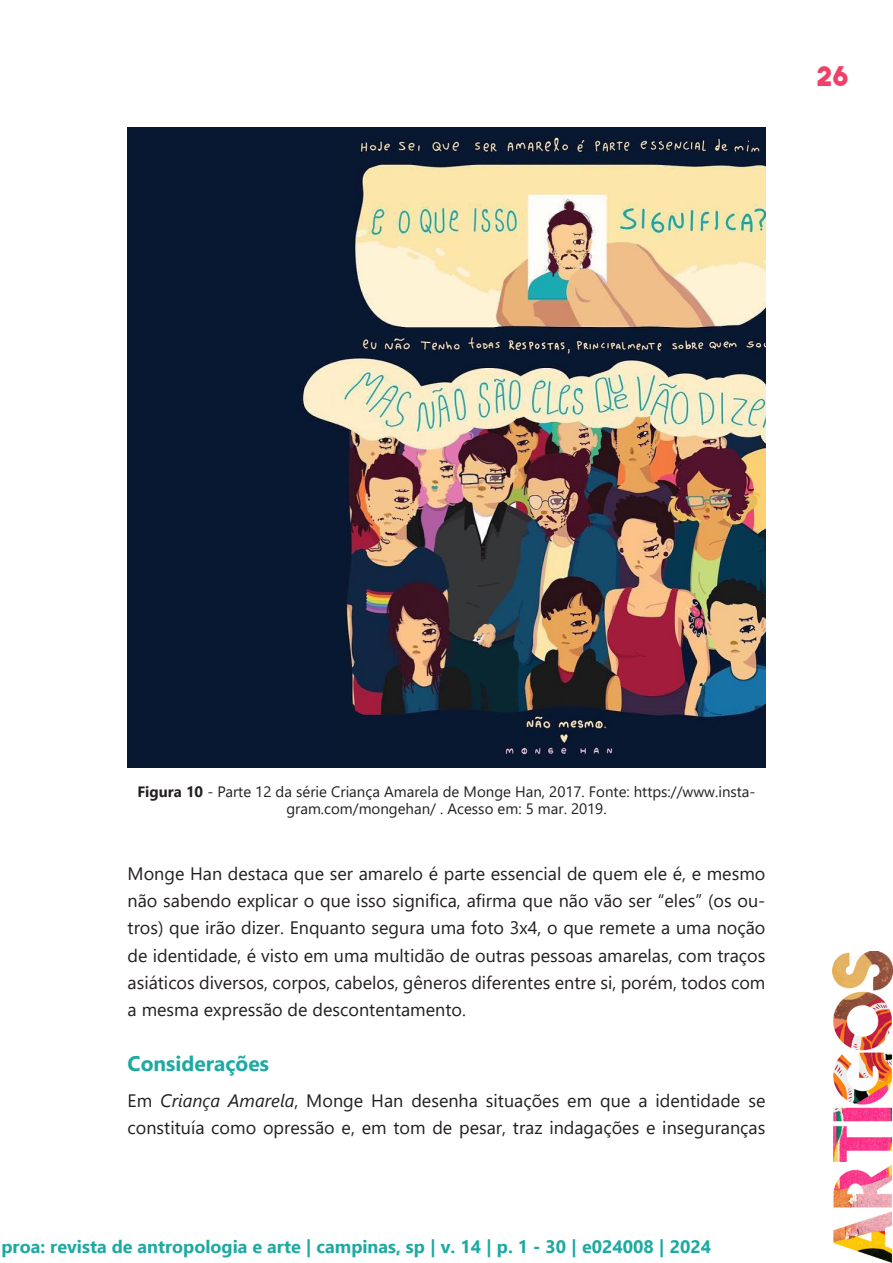
<style>
.page{position:relative;width:893px;height:1263px;background:#fff}
.page>*{position:absolute;margin:0;border:0;box-sizing:border-box;transform-origin:0 0}
.t1{font:700 27px "The Bold Font";color:#ef4068}
.t2{font:700 21px "Segoe UI";color:#1ea9a3}
.t3{font:18px/27px "Segoe UI";color:#231f20;text-align:justify}
.t4{font:700 18px "Ebrima";color:#1ea9a3}
.t5{font:15px/16.5px "Segoe UI";color:#231f20;text-align:center}
.s1{font-weight:700}
.s2{font-style:italic}
</style>
<div class="page">
<img style="left:832px;top:951px;width:61px;height:312px">
<img style="left:128px;top:128px;width:637px;height:640px">
<h1 class="t1" style="left:816px;top:59px;width:34px">26</h1>
<p class="t5" style="left:137px;top:782px;width:620px"><span class="s1">Figura 10</span> - Parte 12 da série Criança Amarela de Monge Han, 2017. Fonte: https://www.insta&shy;gram.com/mongehan/ . Acesso em: 5 mar. 2019.</p>
<p class="t3" style="left:128px;top:859px;width:639px">Monge Han destaca que ser amarelo é parte essencial de quem ele é, e mesmo não sabendo explicar o que isso significa, afirma que não vão ser “eles” (os ou&shy;tros) que irão dizer. Enquanto segura uma foto 3x4, o que remete a uma noção de identidade, é visto em uma multidão de outras pessoas amarelas, com traços asiáticos diversos, corpos, cabelos, gêneros diferentes entre si, porém, todos com a mesma expressão de descontentamento.</p>
<p class="t2" style="left:128px;top:1044px;width:143px">Considerações</p>
<p class="t3" style="left:128px;top:1086px;width:639px">Em <span class="s2">Criança Amarela</span>, Monge Han desenha situações em que a identidade se constituía como opressão e, em tom de pesar, traz indagações e inseguranças</p>
<p class="t4" style="left:1px;top:1232px;width:711px">proa: revista de antropologia e arte | campinas, sp | v. 14 | p. 1 - 30 | e024008 | 2024</p>
</div>
